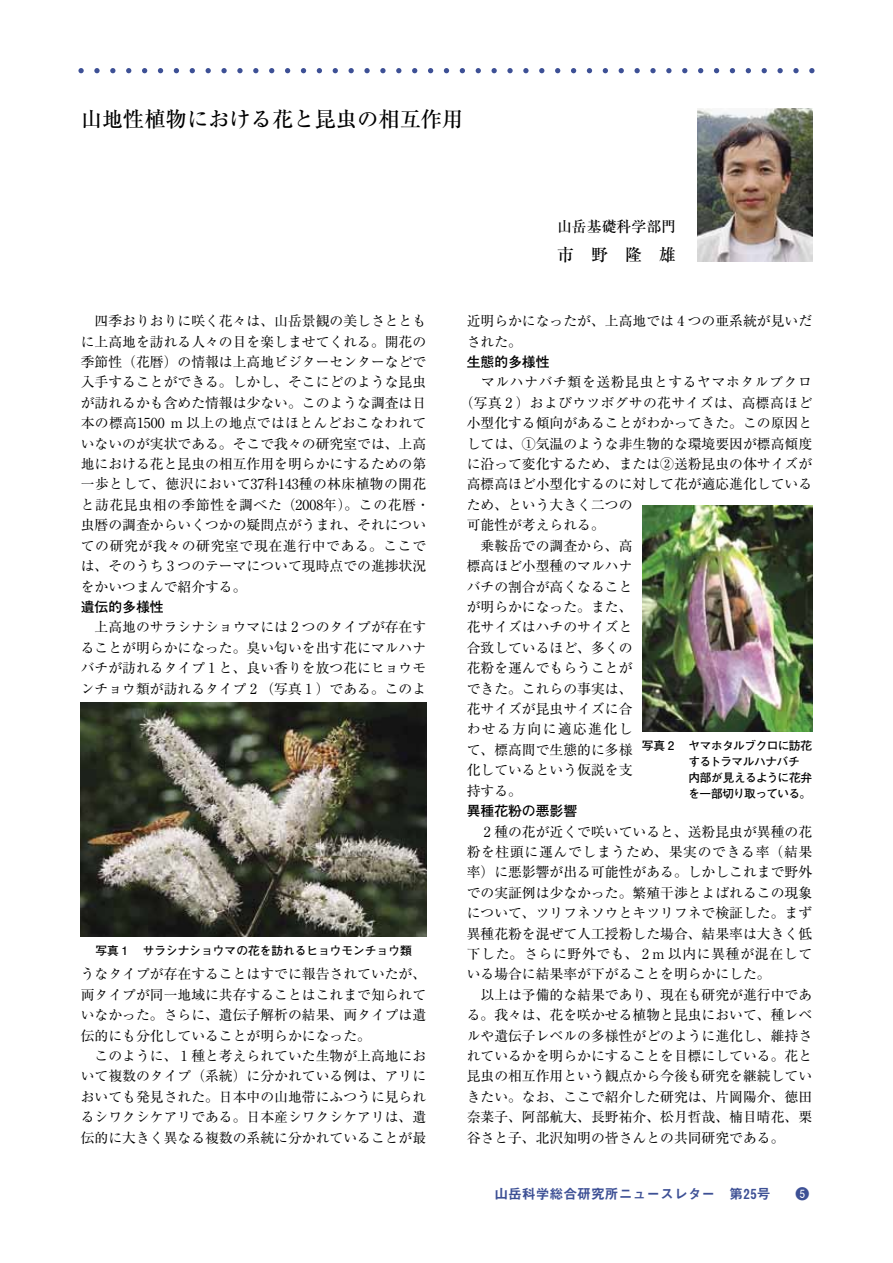
<style>
.page{position:relative;width:893px;height:1263px;background:#fff}
.page>*{position:absolute;margin:0;border:0;box-sizing:border-box;transform-origin:0 0}
.t1{font:500 21.3px "Ryumin Pro";color:#000}
.t2{font:500 16.95px "Ryumin Pro";color:#000}
.t3{font:500 14.85px "Ryumin Pro";color:#000}
.t4{font:13.8px/20.4px "Ryumin Pro";color:#000}
.t5{font:13.8px "Ryumin Pro";letter-spacing:.025em;color:#000}
.t6{font:13.8px "Midashi Go Pro MB31";color:#3d5095}
.t7{font:13.8px "Ryumin Pro";letter-spacing:.045em;color:#000}
.t8{font:700 13.8px "Futo Go B101 Pro";color:#000}
.t9{font:13.8px "Ryumin Pro";letter-spacing:.1em;color:#000}
.t10{font:700 11.7px "Futo Go B101 Pro";letter-spacing:-.03em;color:#000}
.t11{font:700 11.7px "Futo Go B101 Pro";color:#000}
.t12{font:700 11.7px "Futo Go B101 Pro";letter-spacing:-.055em;color:#000}
.s1{font-family:"Futo Go B101 Pro";font-weight:700}
</style>
<div class="page">
<svg style="left:78px;top:68px;width:736px;height:5px"></svg>
<img style="left:697px;top:108px;width:115px;height:153px">
<img style="left:81px;top:702px;width:345px;height:234px">
<img style="left:642px;top:506px;width:170px;height:225px">
<h1 class="t1" style="left:81px;top:102px;width:384px">山地性植物における花と昆虫の相互作用</h1>
<p class="t3" style="left:557px;top:215px;width:121px">山岳基礎科学部門</p>
<p class="t2" style="left:557px;top:241px;width:121px">市　野　隆　雄</p>
<p class="t4" style="left:81px;top:310px;width:351px">　四季おりおりに咲く花々は、山岳景観の美しさとともに上高地を訪れる人々の目を楽しませてくれる。開花の季節性（花暦）の情報は上高地ビジターセンターなどで入手することができる。しかし、そこにどのような昆虫が訪れるかも含めた情報は少ない。このような調査は日本の標高1500 m 以上の地点ではほとんどおこなわれていないのが実状である。そこで我々の研究室では、上高地における花と昆虫の相互作用を明らかにするための第一歩として、徳沢において37科143種の林床植物の開花と訪花昆虫相の季節性を調べた（2008年）。この花暦・虫暦の調査からいくつかの疑問点がうまれ、それについての研究が我々の研究室で現在進行中である。ここでは、そのうち 3 つのテーマについて現時点での進捗状況をかいつまんで紹介する。</p>
<p class="t8" style="left:81px;top:596px;width:84px">遺伝的多様性</p>
<p class="t4" style="left:81px;top:616px;width:347px;text-align:justify">　上高地のサラシナショウマには 2 つのタイプが存在することが明らかになった。臭い匂いを出す花にマルハナバチが訪れるタイプ 1 と、良い香りを放つ花にヒョウモンチョウ類が訪れるタイプ 2 （写真 1 ）である。このよ</p>
<p class="t11" style="left:95px;top:941px;width:318px">写真 1 　サラシナショウマの花を訪れるヒョウモンチョウ類</p>
<p class="t4" style="left:81px;top:963px;width:347px">うなタイプが存在することはすでに報告されていたが、両タイプが同一地域に共存することはこれまで知られていなかった。さらに、遺伝子解析の結果、両タイプは遺伝的にも分化していることが明らかになった。<br>　このように、 1 種と考えられていた生物が上高地において複数のタイプ（系統）に分かれている例は、アリにおいても発見された。日本中の山地帯にふつうに見られるシワクシケアリである。日本産シワクシケアリは、遺伝的に大きく異なる複数の系統に分かれていることが最</p>
<p class="t4" style="left:467px;top:310px;width:347px">近明らかになったが、上高地では 4 つの亜系統が見いだされた。</p>
<p class="t8" style="left:467px;top:351px;width:84px">生態的多様性</p>
<p class="t7" style="left:467px;top:371px;width:347px">　マルハナバチ類を送粉昆虫とするヤマホタルブクロ</p>
<p class="t5" style="left:460px;top:392px;width:354px">（写真 2 ）およびウツボグサの花サイズは、高標高ほど</p>
<p class="t4" style="left:467px;top:412px;width:347px">小型化する傾向があることがわかってきた。この原因と</p>
<p class="t4" style="left:467px;top:432px;width:347px">しては、①気温のような非生物的な環境要因が標高傾度</p>
<p class="t4" style="left:467px;top:453px;width:347px">に沿って変化するため、または②送粉昆虫の体サイズが</p>
<p class="t4" style="left:467px;top:473px;width:347px">高標高ほど小型化するのに対して花が適応進化している</p>
<p class="t4" style="left:467px;top:494px;width:167px">ため、という大きく二つの</p>
<p class="t4" style="left:467px;top:514px;width:140px">可能性が考えられる。</p>
<p class="t4" style="left:467px;top:534px;width:167px">　乗鞍岳での調査から、高</p>
<p class="t4" style="left:467px;top:555px;width:167px">標高ほど小型種のマルハナ</p>
<p class="t4" style="left:467px;top:575px;width:167px">バチの割合が高くなること</p>
<p class="t4" style="left:467px;top:596px;width:167px">が明らかになった。また、</p>
<p class="t4" style="left:467px;top:616px;width:167px">花サイズはハチのサイズと</p>
<p class="t4" style="left:467px;top:636px;width:167px">合致しているほど、多くの</p>
<p class="t4" style="left:467px;top:657px;width:167px">花粉を運んでもらうことが</p>
<p class="t4" style="left:467px;top:677px;width:167px">できた。これらの事実は、</p>
<p class="t4" style="left:467px;top:698px;width:167px">花サイズが昆虫サイズに合</p>
<p class="t9" style="left:467px;top:718px;width:167px">わせる方向に適応進化し</p>
<p class="t4" style="left:467px;top:738px;width:167px">て、標高間で生態的に多様</p>
<p class="t4" style="left:467px;top:759px;width:167px">化しているという仮説を支</p>
<p class="t4" style="left:467px;top:779px;width:57px">持する。</p>
<p class="t8" style="left:467px;top:800px;width:112px">異種花粉の悪影響</p>
<p class="t4" style="left:467px;top:820px;width:347px">　 2 種の花が近くで咲いていると、送粉昆虫が異種の花粉を柱頭に運んでしまうため、果実のできる率（結果率）に悪影響が出る可能性がある。しかしこれまで野外での実証例は少なかった。繁殖干渉とよばれるこの現象について、ツリフネソウとキツリフネで検証した。まず異種花粉を混ぜて人工授粉した場合、結果率は大きく低下した。さらに野外でも、 2 m 以内に異種が混在している場合に結果率が下がることを明らかにした。<br>　以上は予備的な結果であり、現在も研究が進行中である。我々は、花を咲かせる植物と昆虫において、種レベルや遺伝子レベルの多様性がどのように進化し、維持されているかを明らかにすることを目標にしている。花と昆虫の相互作用という観点から今後も研究を継続していきたい。なお、ここで紹介した研究は、片岡陽介、徳田奈菜子、阿部航大、長野祐介、松月哲哉、楠目晴花、栗谷さと子、北沢知明の皆さんとの共同研究である。</p>
<p class="t10" style="left:642px;top:736px;width:172px">写真 2 　ヤマホタルブクロに訪花</p>
<p class="t10" style="left:688px;top:752px;width:113px">するトラマルハナバチ</p>
<p class="t10" style="left:642px;top:768px;width:172px">　　　　内部が見えるように花弁</p>
<p class="t12" style="left:688px;top:784px;width:124px">を一部切り取っている。</p>
<p class="t6" style="left:494px;top:1182px;width:316px">山岳科学総合研究所ニュースレター　第25号　　<span class="s1">❺</span></p>
</div>
